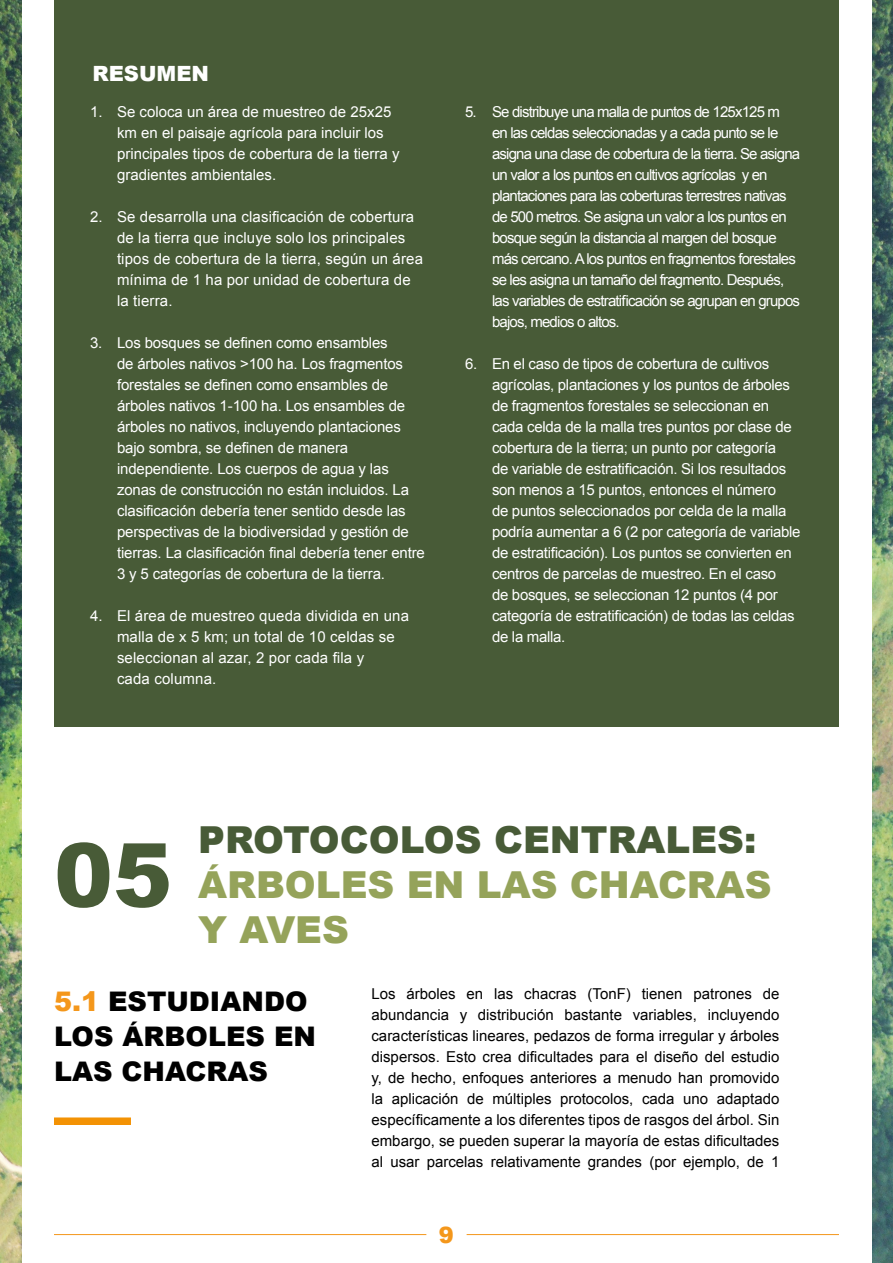
<style>
.page{position:relative;width:893px;height:1263px;background:#fff}
.page>*{position:absolute;margin:0;border:0;box-sizing:border-box;transform-origin:0 0}
.t1{font:900 88.5px "Arial";color:#485b37}
.Headline{font:900 37.2px/45.2px "Arial";color:#95a35a}
.Headline-2{font:900 27px/35.2px "Arial";color:#000}
.t2{font:900 22.5px "Arial";color:#f4971b}
.Headline-3{font:900 21px "Arial";color:#fff}
.t3{font:15px/21px "Arial";letter-spacing:-.02em;color:#fff}
.Body_Text{font:15px/21px "Arial";color:#000;text-align:justify}
.t4{font:15px/21px "Arial";letter-spacing:-.055em;color:#fff}
.t5{font:15px/21px "Arial";letter-spacing:.01em;color:#fff}
.t6{font:15px/21px "Arial";color:#fff}
.s1{color:#485b37}
.s2{color:#f4971b}
</style>
<div class="page">
<hr style="left:54px;top:1234px;width:372px;height:1px;background:#f4971b">
<hr style="left:467px;top:1234px;width:372px;height:1px;background:#f4971b">
<img style="left:0;top:0;width:22px;height:1263px">
<img style="left:873px;top:0;width:20px;height:1263px">
<div style="left:54px;top:0;width:785px;height:726px;background:#485b37"></div>
<div style="left:54px;top:1117px;width:77px;height:8px;background:#f39204"></div>
<p class="Headline-3" style="left:92px;top:59px;width:118px">RESUMEN</p>
<p class="t6" style="left:117px;top:101px;width:284px;text-indent:-27px">1. Se coloca un área de muestreo de 25x25 km en el paisaje agrícola para incluir los principales tipos de cobertura de la tierra y gradientes ambientales.</p>
<p class="t5" style="left:117px;top:206px;width:308px;text-indent:-27px">2. Se desarrolla una clasificación de cobertura de la tierra que incluye solo los principales tipos de cobertura de la tierra, según un área mínima de 1 ha por unidad de cobertura de la tierra.</p>
<p class="t3" style="left:117px;top:332px;width:309px;text-indent:-27px">3. Los bosques se definen como ensambles<br>de árboles nativos &gt;100 ha. Los fragmentos forestales se definen como ensambles de árboles nativos 1-100 ha. Los ensambles de árboles no nativos, incluyendo plantaciones bajo sombra, se definen de manera independiente. Los cuerpos de agua y las zonas de construcción no están incluidos. La clasificación debería tener sentido desde las perspectivas de la biodiversidad y gestión de tierras. La clasificación final debería tener entre 3 y 5 categorías de cobertura de la tierra.</p>
<p class="t5" style="left:117px;top:605px;width:293px;text-indent:-27px">4. El área de muestreo queda dividida en una malla de x 5 km; un total de 10 celdas se seleccionan al azar, 2 por cada fila y<br>cada columna.</p>
<p class="t4" style="left:492px;top:101px;width:310px;text-indent:-27px">5. Se distribuye una malla de puntos de 125x125 m<br>en las celdas seleccionadas y a cada punto se le asigna una clase de cobertura de la tierra. Se asigna un valor a los puntos en cultivos agrícolas y en plantaciones para las coberturas terrestres nativas de 500 metros. Se asigna un valor a los puntos en bosque según la distancia al margen del bosque más cercano. A los puntos en fragmentos forestales se les asigna un tamaño del fragmento. Después, las variables de estratificación se agrupan en grupos bajos, medios o altos.</p>
<p class="t3" style="left:492px;top:353px;width:310px;text-indent:-27px">6. En el caso de tipos de cobertura de cultivos agrícolas, plantaciones y los puntos de árboles de fragmentos forestales se seleccionan en cada celda de la malla tres puntos por clase de cobertura de la tierra; un punto por categoría<br>de variable de estratificación. Si los resultados son menos a 15 puntos, entonces el número<br>de puntos seleccionados por celda de la malla podría aumentar a 6 (2 por categoría de variable de estratificación). Los puntos se convierten en centros de parcelas de muestreo. En el caso<br>de bosques, se seleccionan 12 puntos (4 por categoría de estratificación) de todas las celdas de la malla.</p>
<p class="t1" style="left:54px;top:811px;width:120px">05</p>
<p class="Headline" style="left:198px;top:816px;width:575px"><span class="s1">PROTOCOLOS CENTRALES:<br></span>ÁRBOLES EN LAS CHACRAS<br>Y AVES</p>
<p class="Headline-2" style="left:54px;top:983px;width:264px"><span class="s2">5.1</span> ESTUDIANDO<br>LOS ÁRBOLES EN<br>LAS CHACRAS</p>
<p class="Body_Text" style="left:371px;top:983px;width:409px">Los árboles en las chacras (TonF) tienen patrones de abundancia y distribución bastante variables, incluyendo características lineares, pedazos de forma irregular y árboles dispersos. Esto crea dificultades para el diseño del estudio y, de hecho, enfoques anteriores a menudo han promovido la aplicación de múltiples protocolos, cada uno adaptado específicamente a los diferentes tipos de rasgos del árbol. Sin embargo, se pueden superar la mayoría de estas dificultades al usar parcelas relativamente grandes (por ejemplo, de 1</p>
<h3 class="t2" style="left:439px;top:1219px;width:17px">9</h3>
</div>
